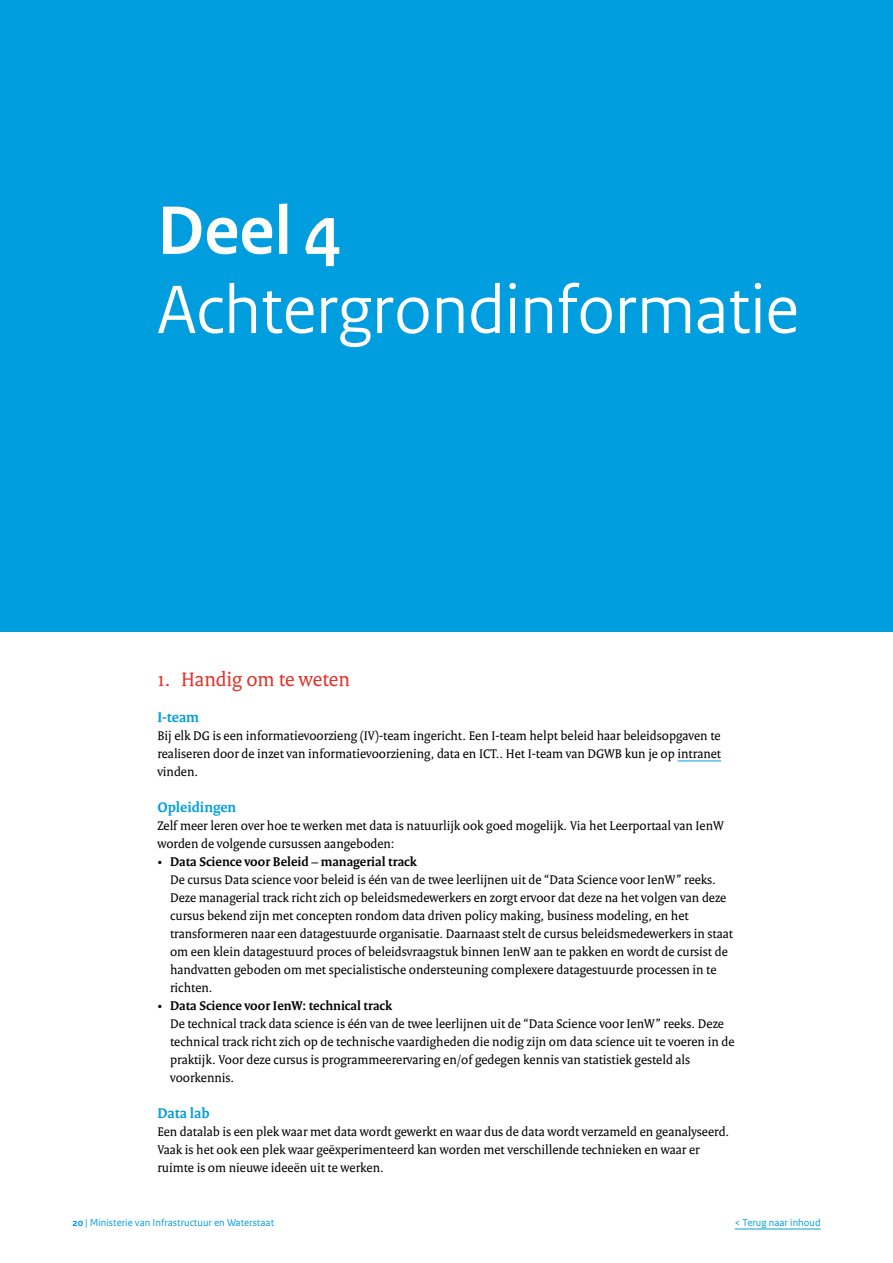
<style>
.page{position:relative;width:893px;height:1263px;background:#fff}
.page>*{position:absolute;margin:0;border:0;box-sizing:border-box;transform-origin:0 0}
._02_RO_Titel_Hoofdst{font:72px/79.2px "Rijksoverheid Sans Heading";color:#fff}
._04_RO_Paragraafkop{font:21px "Rijksoverheid Serif";color:#e0332b}
._05_RO_Alineakop{font:700 15px "Rijksoverheid Serif";color:#009ede}
._11_RO_Opsomming{font:13.5px/18px "Rijksoverheid Serif";color:#000}
._10_RO_Broodtekst{font:13.5px/18px "Rijksoverheid Serif";color:#000}
.t1{font:10.5px "Rijksoverheid Sans Text";color:#009ede}
.s1{font-weight:700}
</style>
<div class="page">
<div style="left:0;top:0;width:893px;height:631px;background:#009ede"></div>
<hr style="left:677px;top:760px;width:44px;height:1px;background:#009ede">
<hr style="left:735px;top:1228px;width:86px;height:1px;background:#009ede">
<p class="_02_RO_Titel_Hoofdst" style="left:157px;top:192px;width:643px"><span class="s1">Deel 4<br></span>Achtergrondinformatie</p>
<p class="_04_RO_Paragraafkop" style="left:157px;top:667px;width:194px">1. Handig om te weten</p>
<p class="_05_RO_Alineakop" style="left:157px;top:708px;width:43px">I-team</p>
<p class="_10_RO_Broodtekst" style="left:157px;top:726px;width:565px;text-align:justify">Bij elk DG is een informatievoorzieng (IV)-team ingericht. Een I-team helpt beleid haar beleidsopgaven te realiseren door de inzet van informatievoorziening, data en ICT.. Het I-team van DGWB kun je op intranet vinden.</p>
<p class="_05_RO_Alineakop" style="left:157px;top:798px;width:81px">Opleidingen</p>
<p class="_10_RO_Broodtekst" style="left:157px;top:816px;width:568px">Zelf meer leren over hoe te werken met data is natuurlijk ook goed mogelijk. Via het Leerportaal van IenW worden de volgende cursussen aangeboden:</p>
<p class="_11_RO_Opsomming" style="left:170px;top:852px;width:564px;text-indent:-13px">• <span class="s1">Data Science voor Beleid – managerial track<br></span>De cursus Data science voor beleid is één van de twee leerlijnen uit de “Data Science voor IenW” reeks.<br>Deze managerial track richt zich op beleidsmedewerkers en zorgt ervoor dat deze na het volgen van deze cursus bekend zijn met concepten rondom data driven policy making, business modeling, en het transformeren naar een datagestuurde organisatie. Daarnaast stelt de cursus beleidsmedewerkers in staat om een klein datagestuurd proces of beleidsvraagstuk binnen IenW aan te pakken en wordt de cursist de handvatten geboden om met specialistische ondersteuning complexere datagestuurde processen in te richten.</p>
<p class="_11_RO_Opsomming" style="left:170px;top:996px;width:566px;text-indent:-13px">• <span class="s1">Data Science voor IenW: technical track<br></span>De technical track data science is één van de twee leerlijnen uit de “Data Science voor IenW” reeks. Deze technical track richt zich op de technische vaardigheden die nodig zijn om data science uit te voeren in de praktijk. Voor deze cursus is programmeerervaring en/of gedegen kennis van statistiek gesteld als voorkennis.</p>
<p class="_05_RO_Alineakop" style="left:157px;top:1104px;width:54px">Data lab</p>
<p class="_10_RO_Broodtekst" style="left:157px;top:1122px;width:573px">Een datalab is een plek waar met data wordt gewerkt en waar dus de data wordt verzameld en geanalyseerd.<br>Vaak is het ook een plek waar geëxperimenteerd kan worden met verschillende technieken en waar er ruimte is om nieuwe ideeën uit te werken.</p>
<p class="t1" style="left:72px;top:1216px;width:203px"><span class="s1">20</span> | Ministerie van Infrastructuur en Waterstaat</p>
<p class="t1" style="left:735px;top:1216px;width:87px">&lt; Terug naar inhoud</p>
</div>
